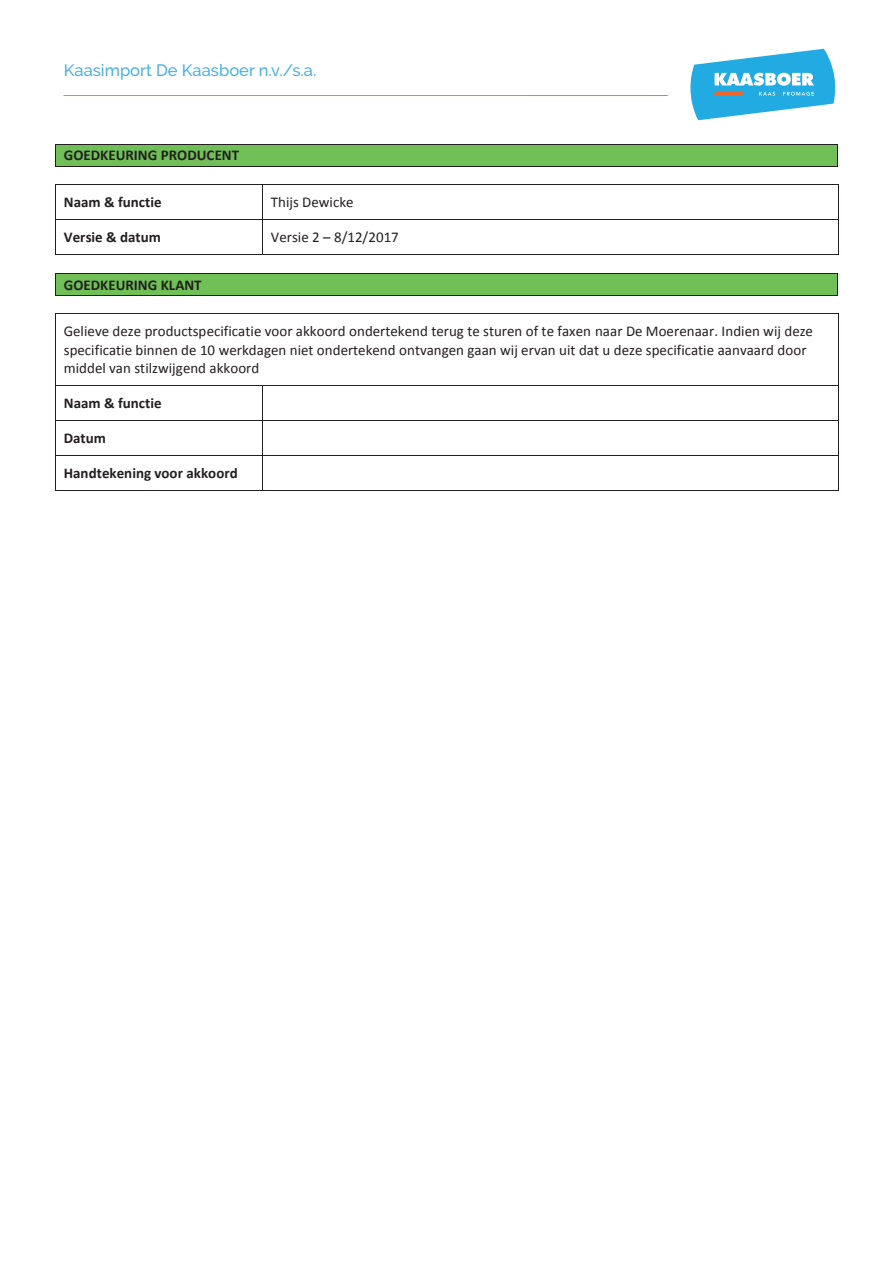
<style>
.page{position:relative;width:893px;height:1263px;background:#fff}
.page>*{position:absolute;margin:0;border:0;box-sizing:border-box;transform-origin:0 0}
.t1{font:500 16.5px "Raleway";color:#49b1e4}
.t2{font:15px/18.3px "Calibri";color:#231f20}
.t3{font:700 15px "Calibri";color:#231f20}
</style>
<div class="page">
<svg style="left:690px;top:49px;width:145px;height:71px"></svg>
<div style="left:56px;top:145px;width:782px;height:21px;background:#70c057"></div>
<hr style="left:56px;top:144px;width:782px;height:1px;background:#231f20">
<hr style="left:56px;top:166px;width:782px;height:1px;background:#231f20">
<svg style="left:55px;top:144px;width:1px;height:23px"></svg>
<hr style="left:56px;top:185px;width:206px;height:1px;background:#231f20">
<hr style="left:263px;top:185px;width:575px;height:1px;background:#231f20">
<hr style="left:55px;top:185px;width:1px;height:34px;background:#231f20">
<hr style="left:262px;top:185px;width:1px;height:34px;background:#231f20">
<hr style="left:838px;top:185px;width:1px;height:34px;background:#231f20">
<hr style="left:56px;top:219px;width:206px;height:1px;background:#231f20">
<hr style="left:263px;top:219px;width:575px;height:1px;background:#231f20">
<hr style="left:55px;top:220px;width:1px;height:34px;background:#231f20">
<hr style="left:56px;top:254px;width:206px;height:1px;background:#231f20">
<hr style="left:262px;top:220px;width:1px;height:34px;background:#231f20">
<hr style="left:263px;top:254px;width:575px;height:1px;background:#231f20">
<hr style="left:838px;top:220px;width:1px;height:34px;background:#231f20">
<div style="left:56px;top:274px;width:782px;height:21px;background:#70c057"></div>
<hr style="left:56px;top:273px;width:782px;height:1px;background:#231f20">
<hr style="left:56px;top:295px;width:782px;height:1px;background:#231f20">
<svg style="left:55px;top:273px;width:1px;height:23px"></svg>
<hr style="left:56px;top:314px;width:782px;height:1px;background:#231f20">
<hr style="left:55px;top:314px;width:1px;height:71px;background:#231f20">
<hr style="left:838px;top:314px;width:1px;height:71px;background:#231f20">
<hr style="left:56px;top:385px;width:206px;height:1px;background:#231f20">
<hr style="left:263px;top:385px;width:575px;height:1px;background:#231f20">
<hr style="left:55px;top:386px;width:1px;height:34px;background:#231f20">
<hr style="left:262px;top:386px;width:1px;height:34px;background:#231f20">
<hr style="left:838px;top:386px;width:1px;height:34px;background:#231f20">
<hr style="left:56px;top:420px;width:206px;height:1px;background:#231f20">
<hr style="left:263px;top:420px;width:575px;height:1px;background:#231f20">
<hr style="left:55px;top:421px;width:1px;height:34px;background:#231f20">
<hr style="left:262px;top:421px;width:1px;height:34px;background:#231f20">
<hr style="left:838px;top:421px;width:1px;height:34px;background:#231f20">
<hr style="left:56px;top:455px;width:206px;height:1px;background:#231f20">
<hr style="left:263px;top:455px;width:575px;height:1px;background:#231f20">
<hr style="left:55px;top:455px;width:1px;height:35px;background:#231f20">
<hr style="left:56px;top:490px;width:206px;height:1px;background:#231f20">
<hr style="left:262px;top:455px;width:1px;height:35px;background:#231f20">
<hr style="left:263px;top:490px;width:575px;height:1px;background:#231f20">
<hr style="left:838px;top:455px;width:1px;height:35px;background:#231f20">
<p class="t1" style="left:64px;top:60px;width:254px">Kaasimport De Kaasboer n.v./s.a.</p>
<p class="t3" style="left:64px;top:145px;width:177px">GOEDKEURING PRODUCENT</p>
<p class="t3" style="left:64px;top:192px;width:99px">Naam &amp; functie</p>
<p class="t2" style="left:271px;top:193px;width:84px">Thijs Dewicke</p>
<p class="t3" style="left:64px;top:227px;width:99px">Versie &amp; datum</p>
<p class="t2" style="left:271px;top:228px;width:129px">Versie 2 – 8/12/2017</p>
<p class="t3" style="left:64px;top:274px;width:139px">GOEDKEURING KLANT</p>
<p class="t2" style="left:64px;top:322px;width:751px">Gelieve deze productspecificatie voor akkoord ondertekend terug te sturen of te faxen naar De Moerenaar. Indien wij deze specificatie binnen de 10 werkdagen niet ondertekend ontvangen gaan wij ervan uit dat u deze specificatie aanvaard door middel van stilzwijgend akkoord</p>
<p class="t3" style="left:64px;top:393px;width:99px">Naam &amp; functie</p>
<p class="t3" style="left:64px;top:427px;width:44px">Datum</p>
<p class="t3" style="left:64px;top:462px;width:175px">Handtekening voor akkoord</p>
</div>
